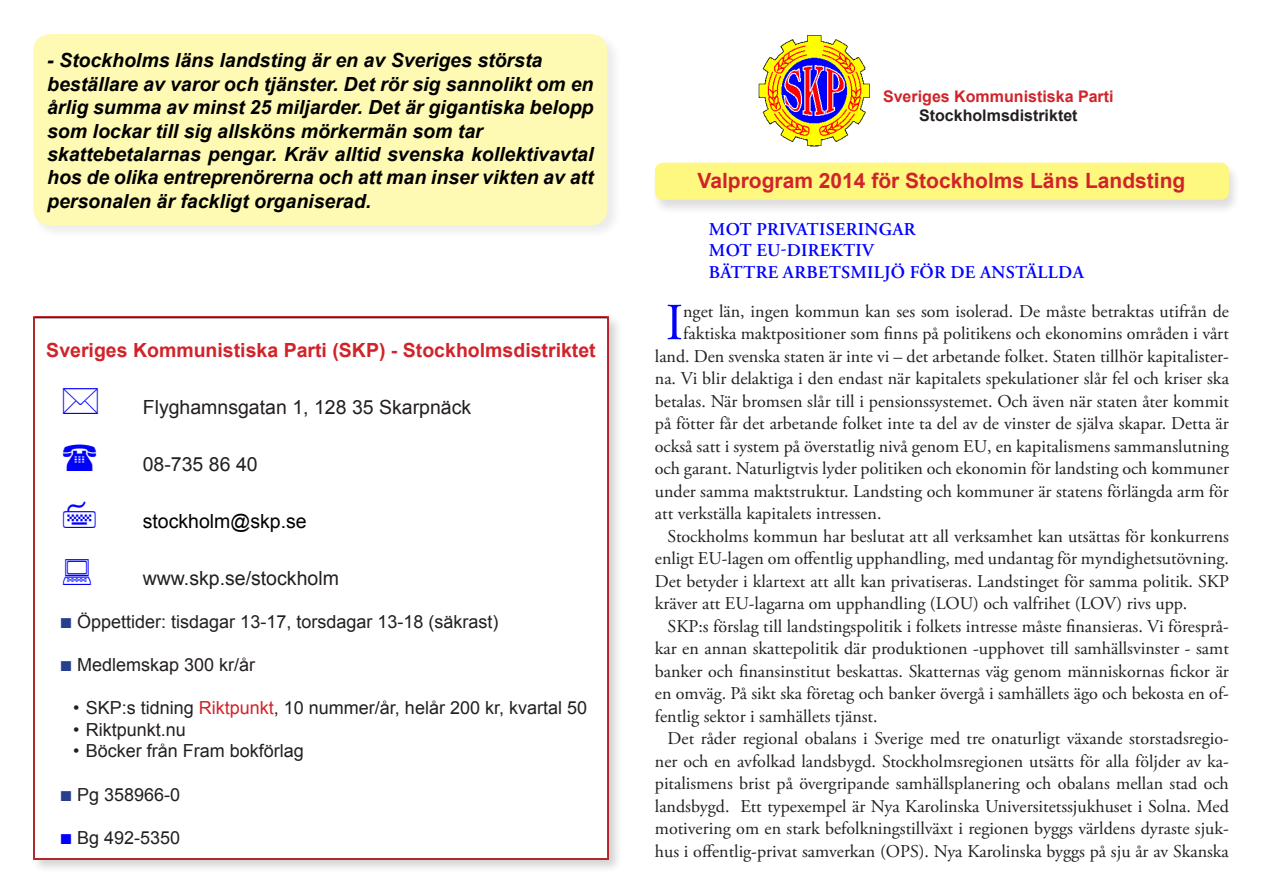
<style>
.page{position:relative;width:1263px;height:893px;background:#fff}
.page>*{position:absolute;margin:0;border:0;box-sizing:border-box;transform-origin:0 0}
.t1{font:51.9px "Adobe Garamond Pro";color:#00f}
.t2{font:700 21px "Arial";color:#d1232a}
.t3{font:italic 700 19.5px/23.4px "Arial";color:#000;text-align:justify}
.t4{font:19.5px "Arial";color:#231f20}
.t5{font:700 19.5px "Arial";color:#d1232a}
.t6{font:19.5px "Arial";color:#000}
.t7{font:18px/22.5px "Adobe Garamond Pro";color:#231f20;text-align:justify}
.t8{font:18px "Arial";color:#231f20}
.t9{font:600 18px "Adobe Garamond Pro";letter-spacing:.015em;color:#00f}
.t10{font:700 16.05px "Arial";color:#d1232a}
.t11{font:700 16.05px "Arial";color:#231f20}
.s1{color:#d1232a}
</style>
<div class="page">
<div style="left:651px;top:162px;width:591px;height:53px;background:#231f20;opacity:.3"></div>
<div style="left:655px;top:163px;width:574px;height:37px;background:#fff880;border-radius:9px"></div>
<div style="left:31px;top:315px;width:592px;height:559px;background:#231f20;opacity:.2"></div>
<div style="left:33px;top:317px;width:576px;height:543px;background:#fff"></div>
<div style="left:33px;top:316px;width:576px;height:544px;border:2px solid #d1232a"></div>
<img style="left:758px;top:35px;width:112px;height:112px">
<div style="left:31px;top:32px;width:591px;height:208px;background:#f9f9f9"></div>
<div style="left:33px;top:34px;width:574px;height:192px;background:#fffab3;border-radius:17px"></div>
<p class="t3" style="left:47px;top:49px;width:497px">- Stockholms läns landsting är en av Sveriges största</p>
<p class="t3" style="left:47px;top:73px;width:548px">beställare av varor och tjänster. Det rör sig sannolikt om en årlig summa av minst 25 miljarder. Det är gigantiska belopp som lockar till sig allsköns mörkermän som tar</p>
<p class="t3" style="left:47px;top:143px;width:548px">skattebetalarnas pengar. Kräv alltid svenska kollektivavtal hos de olika entreprenörerna och att man inser vikten av att</p>
<p class="t3" style="left:47px;top:190px;width:326px">personalen är fackligt organiserad.</p>
<p class="t5" style="left:46px;top:337px;width:551px">Sveriges Kommunistiska Parti (SKP) - Stockholmsdistriktet</p>
<p class="t4" style="left:143px;top:394px;width:330px">Flyghamnsgatan 1, 128 35 Skarpnäck</p>
<p class="t4" style="left:143px;top:451px;width:116px">08-735 86 40</p>
<p class="t6" style="left:143px;top:508px;width:165px">stockholm@skp.se</p>
<p class="t4" style="left:143px;top:565px;width:198px">www.skp.se/stockholm</p>
<p class="t8" style="left:77px;top:610px;width:423px">Öppettider: tisdagar 13-17, torsdagar 13-18 (säkrast)</p>
<p class="t8" style="left:77px;top:653px;width:180px">Medlemskap 300 kr/år</p>
<p class="t8" style="left:73px;top:696px;width:515px">• SKP:s tidning <span class="s1">Riktpunkt</span>, 10 nummer/år, helår 200 kr, kvartal 50</p>
<p class="t8" style="left:73px;top:718px;width:114px">• Riktpunkt.nu</p>
<p class="t8" style="left:73px;top:739px;width:232px">• Böcker från Fram bokförlag</p>
<p class="t8" style="left:77px;top:782px;width:105px">Pg 358966-0</p>
<p class="t8" style="left:77px;top:826px;width:105px">Bg 492-5350</p>
<p class="t10" style="left:883px;top:86px;width:232px">Sveriges Kommunistiska Parti</p>
<p class="t11" style="left:919px;top:105px;width:160px">Stockholmsdistriktet</p>
<p class="t2" style="left:697px;top:167px;width:489px">Valprogram 2014 för Stockholms Läns Landsting</p>
<p class="t9" style="left:709px;top:219px;width:208px">MOT PRIVATISERINGAR</p>
<p class="t9" style="left:709px;top:240px;width:167px">MOT EU-DIREKTIV</p>
<p class="t9" style="left:709px;top:262px;width:377px">BÄTTRE ARBETSMILJÖ FÖR DE ANSTÄLLDA</p>
<p class="t1" style="left:666px;top:292px;width:19px">I</p>
<p class="t7" style="left:683px;top:300px;width:547px">nget län, ingen kommun kan ses som isolerad. De måste betraktas utifrån de</p>
<p class="t7" style="left:683px;top:323px;width:547px">faktiska maktpositioner som finns på politikens och ekonomins områden i vårt</p>
<p class="t7" style="left:655px;top:345px;width:576px">land. Den svenska staten är inte vi – det arbetande folket. Staten tillhör kapitalister-</p>
<p class="t7" style="left:655px;top:368px;width:575px">na. Vi blir delaktiga i den endast när kapitalets spekulationer slår fel och kriser ska</p>
<p class="t7" style="left:655px;top:390px;width:576px">betalas. När bromsen slår till i pensionssystemet. Och även när staten åter kommit</p>
<p class="t7" style="left:655px;top:413px;width:575px">på fötter får det arbetande folket inte ta del av de vinster de själva skapar. Detta är</p>
<p class="t7" style="left:655px;top:435px;width:576px">också satt i system på överstatlig nivå genom EU, en kapitalismens sammanslutning</p>
<p class="t7" style="left:655px;top:458px;width:576px">och garant. Naturligtvis lyder politiken och ekonomin för landsting och kommuner</p>
<p class="t7" style="left:655px;top:480px;width:575px">under samma maktstruktur. Landsting och kommuner är statens förlängda arm för</p>
<p class="t7" style="left:655px;top:503px;width:228px">att verkställa kapitalets intressen.</p>
<p class="t7" style="left:655px;top:525px;width:576px;text-indent:13px">Stockholms kommun har beslutat att all verksamhet kan utsättas för konkurrens enligt EU-lagen om offentlig upphandling, med undantag för myndighetsutövning.<br>Det betyder i klartext att allt kan privatiseras. Landstinget för samma politik. SKP kräver att EU-lagarna om upphandling (LOU) och valfrihet (LOV) rivs upp.</p>
<p class="t7" style="left:655px;top:615px;width:576px;text-indent:13px">SKP:s förslag till landstingspolitik i folkets intresse måste finansieras. Vi föresprå&shy;kar en annan skattepolitik där produktionen -upphovet till samhällsvinster - samt banker och finansinstitut beskattas. Skatternas väg genom människornas fickor är en omväg. På sikt ska företag och banker övergå i samhällets ägo och bekosta en of&shy;fentlig sektor i samhällets tjänst.</p>
<p class="t7" style="left:655px;top:728px;width:576px;text-indent:13px">Det råder regional obalans i Sverige med tre onaturligt växande storstadsregio&shy;ner och en avfolkad landsbygd. Stockholmsregionen utsätts för alla följder av ka&shy;pitalismens brist på övergripande samhällsplanering och obalans mellan stad och landsbygd. Ett typexempel är Nya Karolinska Universitetssjukhuset i Solna. Med motivering om en stark befolkningstillväxt i regionen byggs världens dyraste sjuk&shy;hus i offentlig-privat samverkan (OPS). Nya Karolinska byggs på sju år av Skanska</p>
</div>
